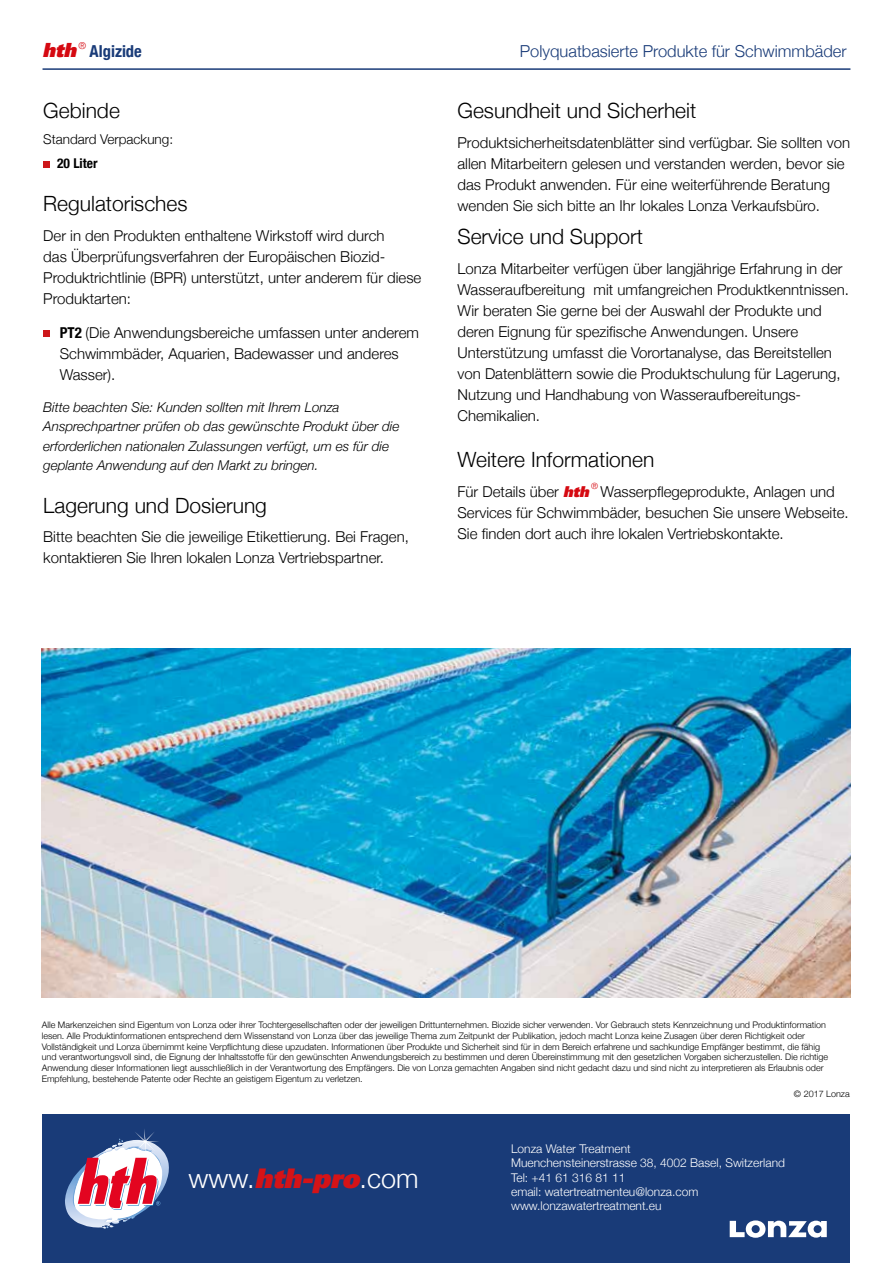
<style>
.page{position:relative;width:893px;height:1263px;background:#fff}
.page>*{position:absolute;margin:0;border:0;box-sizing:border-box;transform-origin:0 0}
.t1{font:300 27px "Helvetica Neue";color:#fff}
.t2{font:300 21px "Helvetica Neue";color:#000}
.t3{font:italic 900 19.5px "Univers";color:#d50911}
.t4{font:300 16.5px "Helvetica Neue";color:#193b78}
.t5{font:700 condensed 16.5px "Helvetica Neue";color:#193b78}
.t6{font:300 15px/21px "Helvetica Neue";color:#000}
.t7{font:italic 300 13.5px/19.5px "Helvetica Neue";color:#000}
.t8{font:300 13.5px "Helvetica Neue";color:#000}
.t9{font:700 condensed 13.5px "Helvetica Neue";color:#000}
.t10{font:300 12px/14.4px "Helvetica Neue";color:#fff}
.t11{font:300 9px/10.8px "Helvetica Neue";color:#000}
.t12{font:300 8.7px "Helvetica Neue";color:#d50911}
.s1{font-weight:700;font-stretch:condensed}
.s2{font-family:"Univers";font-weight:900;font-style:italic;color:#d50911}
.s3{font-family:"Univers";font-weight:900;font-style:italic;color:#d51317}
</style>
<div class="page">
<div style="left:43px;top:161px;width:7px;height:7px;background:#cd171a"></div>
<div style="left:43px;top:330px;width:7px;height:6px;background:#cd171a"></div>
<hr style="left:43px;top:68px;width:807px;height:2px;background:#193b78">
<img style="left:42px;top:648px;width:808px;height:349px">
<div style="left:43px;top:1114px;width:807px;height:149px;background:#193b78"></div>
<svg style="left:65px;top:1129px;width:104px;height:100px"></svg>
<svg style="left:730px;top:1220px;width:97px;height:18px"></svg>
<h3 class="t3" style="left:43px;top:38px;width:45px">hth <sup>®</sup></h3>
<p class="t5" style="left:90px;top:41px;width:54px">Algizide</p>
<p class="t4" style="left:520px;top:41px;width:328px">Polyquatbasierte Produkte für Schwimmbäder</p>
<h2 class="t2" style="left:43px;top:98px;width:78px">Gebinde</h2>
<p class="t8" style="left:43px;top:131px;width:131px">Standard Verpackung:</p>
<p class="t9" style="left:57px;top:155px;width:42px">20 Liter</p>
<h2 class="t2" style="left:43px;top:191px;width:146px">Regulatorisches</h2>
<p class="t6" style="left:43px;top:225px;width:380px">Der in den Produkten enthaltene Wirkstoff wird durch<br>das Überprüfungsverfahren der Europäischen Biozid-Produktrichtlinie (BPR) unterstützt, unter anderem für diese Produktarten:</p>
<p class="t6" style="left:60px;top:322px;width:361px"><span class="s1">PT2</span> (Die Anwendungsbereiche umfassen unter anderem<br>Schwimmbäder, Aquarien, Badewasser und anderes<br>Wasser).</p>
<p class="t7" style="left:43px;top:397px;width:358px">Bitte beachten Sie: Kunden sollten mit Ihrem Lonza Ansprechpartner prüfen ob das gewünschte Produkt über die erforderlichen nationalen Zulassungen verfügt, um es für die geplante Anwendung auf den Markt zu bringen.</p>
<h2 class="t2" style="left:43px;top:492px;width:225px">Lagerung und Dosierung</h2>
<p class="t6" style="left:43px;top:526px;width:367px">Bitte beachten Sie die jeweilige Etikettierung. Bei Fragen, kontaktieren Sie Ihren lokalen Lonza Vertriebspartner.</p>
<h2 class="t2" style="left:457px;top:98px;width:240px">Gesundheit und Sicherheit</h2>
<p class="t6" style="left:457px;top:131px;width:394px">Produktsicherheitsdatenblätter sind verfügbar. Sie sollten von allen Mitarbeitern gelesen und verstanden werden, bevor sie das Produkt anwenden. Für eine weiterführende Beratung wenden Sie sich bitte an Ihr lokales Lonza Verkaufsbüro.</p>
<h2 class="t2" style="left:457px;top:224px;width:187px">Service und Support</h2>
<p class="t6" style="left:457px;top:258px;width:393px">Lonza Mitarbeiter verfügen über langjährige Erfahrung in der Wasseraufbereitung mit umfangreichen Produktkenntnissen.<br>Wir beraten Sie gerne bei der Auswahl der Produkte und deren Eignung für spezifische Anwendungen. Unsere Unterstützung umfasst die Vorortanalyse, das Bereitstellen von Datenblättern sowie die Produktschulung für Lagerung, Nutzung und Handhabung von Wasseraufbereitungs-Chemikalien.</p>
<h2 class="t2" style="left:457px;top:447px;width:198px">Weitere Informationen</h2>
<p class="t6" style="left:457px;top:481px;width:133px">Für Details über <span class="s2">hth</span></p>
<p class="t12" style="left:591px;top:480px;width:8px">®</p>
<p class="t6" style="left:457px;top:481px;width:393px;text-indent:143px">Wasserpflegeprodukte, Anlagen und<br>Services für Schwimmbäder, besuchen Sie unsere Webseite.<br>Sie finden dort auch ihre lokalen Vertriebskontakte.</p>
<p class="t11" style="left:42px;top:1019px;width:788px">Alle Markenzeichen sind Eigentum von Lonza oder ihrer Tochtergesellschaften oder der jeweiligen Drittunternehmen. Biozide sicher verwenden. Vor Gebrauch stets Kennzeichnung und Produktinformation lesen. Alle Produktinformationen entsprechend dem Wissenstand von Lonza über das jeweilige Thema zum Zeitpunkt der Publikation, jedoch macht Lonza keine Zusagen über deren Richtigkeit oder Vollständigkeit und Lonza übernimmt keine Verpflichtung diese upzudaten. Informationen über Produkte und Sicherheit sind für in dem Bereich erfahrene und sachkundige Empfänger bestimmt, die fähig und verantwortungsvoll sind, die Eignung der Inhaltsstoffe für den gewünschten Anwendungsbereich zu bestimmen und deren Übereinstimmung mit den gesetzlichen Vorgaben sicherzustellen. Die richtige Anwendung dieser Informationen liegt ausschließlich in der Verantwortung des Empfängers. Die von Lonza gemachten Angaben sind nicht gedacht dazu und sind nicht zu interpretieren als Erlaubnis oder Empfehlung, bestehende Patente oder Rechte an geistigem Eigentum zu verletzen.</p>
<p class="t11" style="left:794px;top:1088px;width:57px">© 2017 Lonza</p>
<h1 class="t1" style="left:189px;top:1161px;width:232px">www.<span class="s3">hth-pro</span>.com</h1>
<p class="t10" style="left:511px;top:1141px;width:275px">Lonza Water Treatment<br>Muenchensteinerstrasse 38, 4002 Basel, Switzerland<br>Tel: +41 61 316 81 11<br>email: watertreatmenteu@lonza.com www.lonzawatertreatment.eu</p>
</div>
